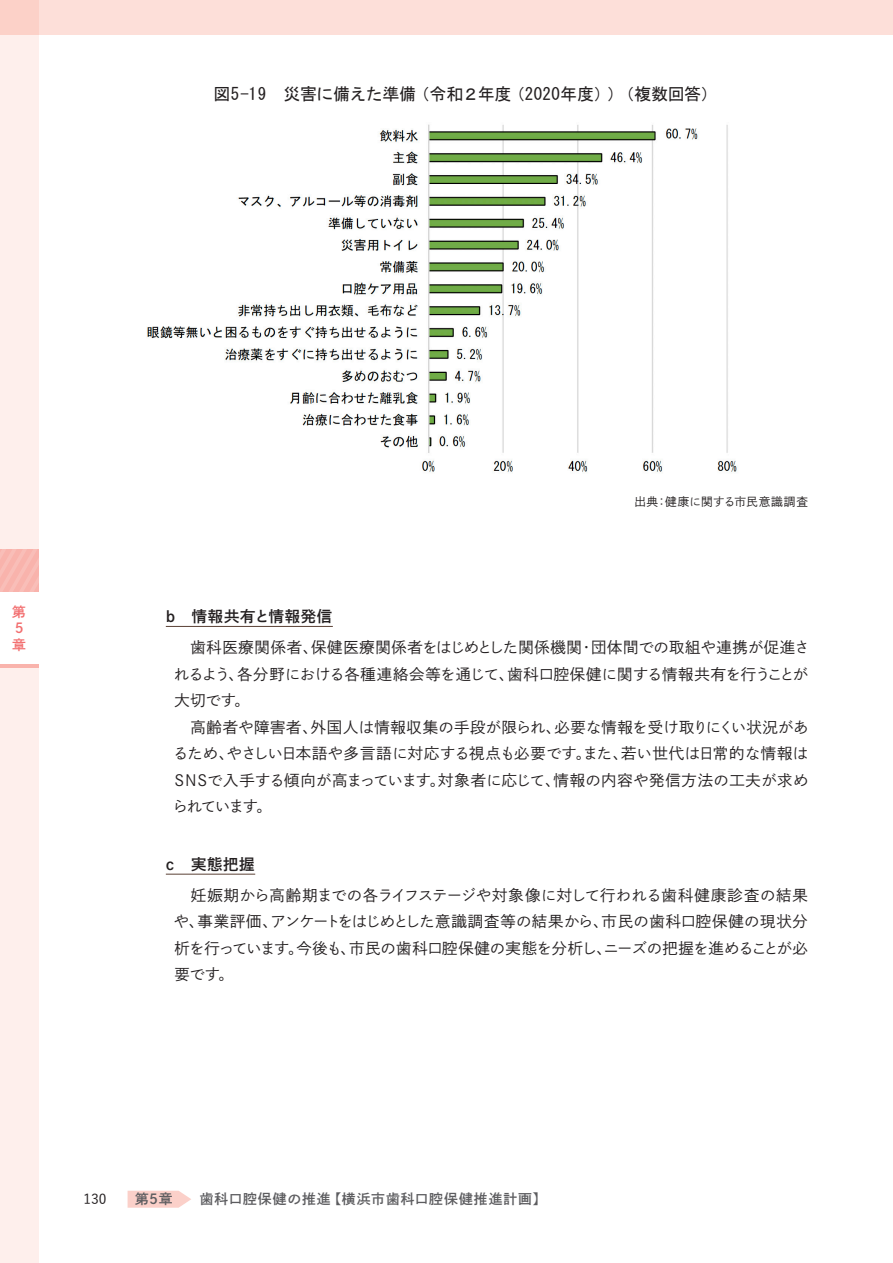
<style>
.page{position:relative;width:893px;height:1263px;background:#fff}
.page>*{position:absolute;margin:0;border:0;box-sizing:border-box;transform-origin:0 0}
.t1{font:16.95px "MS Gothic";letter-spacing:-.015em;color:#231f20}
.t2{font:15.45px/26.5px "P Shuei Go Gin Std N L";letter-spacing:.015em;color:#231f20}
.t3{font:15.45px "P Shuei Go Gin Std N B";letter-spacing:.04em;color:#231f20}
.t4{font:13.8px "P Shuei Go Gin Std N B";letter-spacing:.065em;color:#5c5c5f}
.t5{font:13.8px/16.5px "P Shuei Go Gin Std N B";color:#f26e6f}
.t6{font:500 13.8px "Yu Go Pr 6 N";color:#231f20}
.t7{font:11.7px "P Shuei Go Gin Std N L";letter-spacing:.02em;color:#231f20}
</style>
<div class="page">
<div style="left:0;top:668px;width:38px;height:595px;background:#feefec"></div>
<div style="left:0;top:0;width:38px;height:549px;background:#feefec"></div>
<svg style="left:0;top:549px;width:38px;height:42px;background:#f9b7b0"></svg>
<hr style="left:0;top:664px;width:38px;height:4px;background:#f9b3ac">
<div style="left:0;top:0;width:893px;height:34px;background:#fddfd9"></div>
<svg style="left:128px;top:1191px;width:63px;height:17px"></svg>
<hr style="left:166px;top:626px;width:167px;height:1px;background:#644c41">
<hr style="left:166px;top:874px;width:89px;height:1px;background:#644c41">
<img style="left:147px;top:124px;width:590px;height:348px">
<p class="t1" style="left:213px;top:85px;width:506px">図5-19　災害に備えた準備（令和２年度（2020年度））（複数回答）</p>
<p class="t5" style="left:12px;top:603px;width:15px">第<br>5章</p>
<p class="t7" style="left:634px;top:493px;width:175px">出典：健康に関する市民意識調査</p>
<p class="t3" style="left:166px;top:606px;width:168px">b　情報共有と情報発信</p>
<p class="t2" style="left:172px;top:634px;width:639px">　歯科医療関係者、保健医療関係者をはじめとした関係機関・団体間での取組や連携が促進されるよう、各分野における各種連絡会等を通じて、歯科口腔保健に関する情報共有を行うことが大切です。<br>　高齢者や障害者、外国人は情報収集の手段が限られ、必要な情報を受け取りにくい状況があるため、やさしい日本語や多言語に対応する視点も必要です。また、若い世代は日常的な情報はSNSで入手する傾向が高まっています。対象者に応じて、情報の内容や発信方法の工夫が求められています。</p>
<p class="t3" style="left:166px;top:853px;width:90px">c　実態把握</p>
<p class="t2" style="left:174px;top:881px;width:636px;text-align:justify">　妊娠期から高齢期までの各ライフステージや対象像に対して行われる歯科健康診査の結果や、事業評価、アンケートをはじめとした意識調査等の結果から、市民の歯科口腔保健の現状分析を行っています。今後も、市民の歯科口腔保健の実態を分析し、ニーズの把握を進めることが必要です。</p>
<p class="t6" style="left:83px;top:1186px;width:25px">130</p>
<p class="t4" style="left:135px;top:1190px;width:39px">第5章</p>
<p class="t4" style="left:200px;top:1190px;width:348px">歯科口腔保健の推進【横浜市歯科口腔保健推進計画】</p>
</div>
